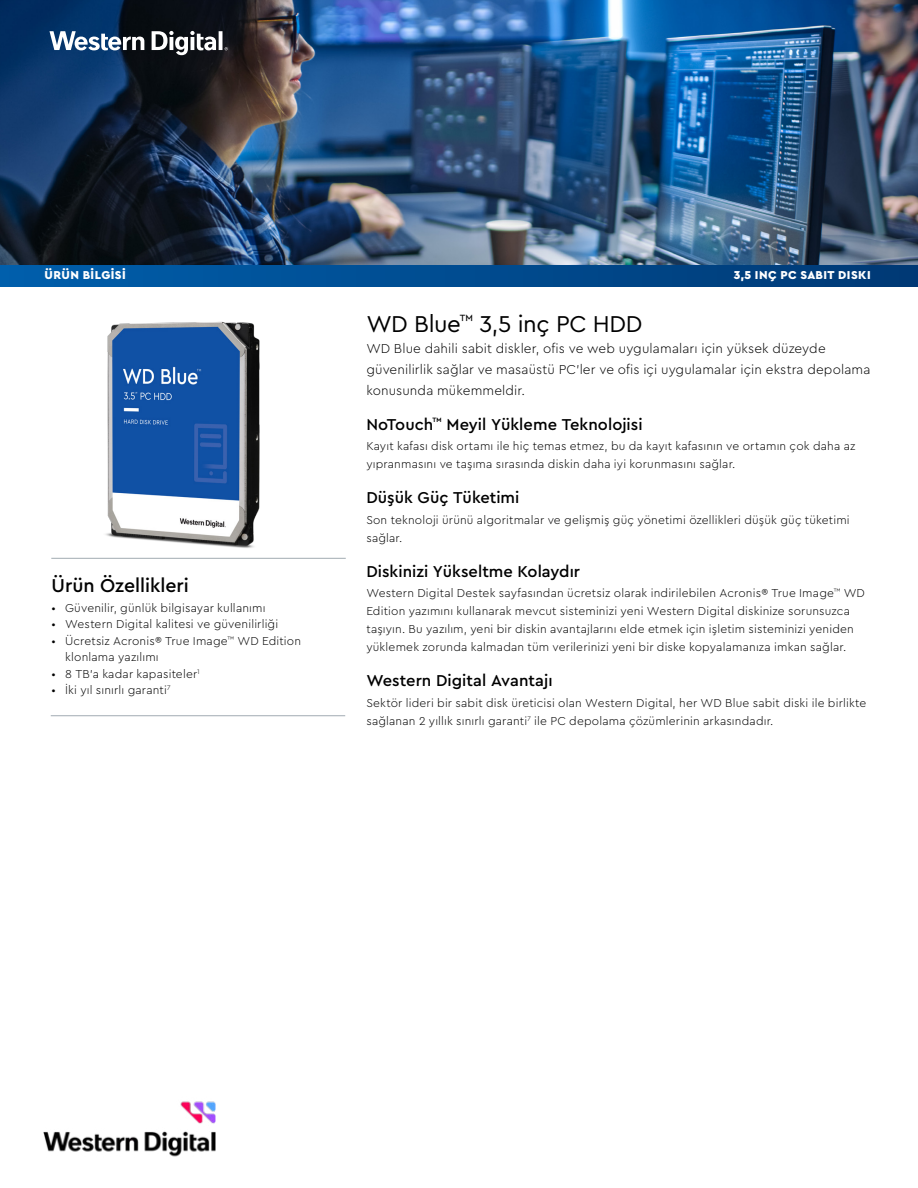
<style>
.page{position:relative;width:918px;height:1188px;background:#fff}
.page>*{position:absolute;margin:0;border:0;box-sizing:border-box;transform-origin:0 0}
.t1{font:24px "Cera PRO";letter-spacing:-.015em;color:#000}
.t2{font:500 19.5px "Cera PRO";letter-spacing:-.005em;color:#000}
.t3{font:500 16.5px "Cera PRO";color:#000}
.t4{font:300 13.5px/21px "Cera PRO";letter-spacing:.01em;color:#000}
.t5{font:300 12px/18px "Cera PRO";letter-spacing:.015em;color:#000}
.t6{font:900 12px "Cera PRO";letter-spacing:.035em;color:#fff}
</style>
<div class="page">
<hr style="left:51px;top:558px;width:295px;height:1px;background:#a1abb2">
<hr style="left:51px;top:715px;width:294px;height:1px;background:#a1abb2">
<img style="left:105px;top:321px;width:155px;height:227px">
<div style="left:0;top:263px;width:918px;height:23px;background:linear-gradient(to right,#005fac,#003975)"></div>
<img style="left:0;top:0;width:918px;height:264px">
<svg style="left:49px;top:31px;width:95px;height:19px"></svg>
<svg style="left:152px;top:31px;width:76px;height:24px"></svg>
<img style="left:43px;top:1101px;width:173px;height:56px">
<p class="t6" style="left:44px;top:267px;width:83px">ÜRÜN BİLGİSİ</p>
<p class="t6" style="left:734px;top:267px;width:138px">3,5 INÇ PC SABIT DISKI</p>
<h2 class="t2" style="left:52px;top:573px;width:139px">Ürün Özellikleri</h2>
<p class="t5" style="left:52px;top:598px;width:215px">• Güvenilir, günlük bilgisayar kullanımı</p>
<p class="t5" style="left:52px;top:615px;width:228px">• Western Digital kalitesi ve güvenilirliği</p>
<p class="t5" style="left:65px;top:632px;width:238px;line-height:16.5px;text-indent:-13px">• Ücretsiz Acronis® True Image<sup>™</sup> WD Edition klonlama yazılımı</p>
<p class="t5" style="left:52px;top:664px;width:150px">• 8 TB’a kadar kapasiteler<sup>1</sup></p>
<p class="t5" style="left:52px;top:681px;width:120px">• İki yıl sınırlı garanti<sup>7</sup></p>
<h1 class="t1" style="left:366px;top:308px;width:278px">WD Blue<sup>™</sup> 3,5 inç PC HDD</h1>
<p class="t4" style="left:366px;top:337px;width:506px">WD Blue dahili sabit diskler, ofis ve web uygulamaları için yüksek düzeyde güvenilirlik sağlar ve masaüstü PC’ler ve ofis içi uygulamalar için ekstra depolama konusunda mükemmeldir.</p>
<h3 class="t3" style="left:366px;top:413px;width:278px">NoTouch<sup>™</sup> Meyil Yükleme Teknolojisi</h3>
<p class="t5" style="left:366px;top:437px;width:491px">Kayıt kafası disk ortamı ile hiç temas etmez, bu da kayıt kafasının ve ortamın çok daha az yıpranmasını ve taşıma sırasında diskin daha iyi korunmasını sağlar.</p>
<h3 class="t3" style="left:366px;top:487px;width:155px">Düşük Güç Tüketimi</h3>
<p class="t5" style="left:366px;top:510px;width:485px">Son teknoloji ürünü algoritmalar ve gelişmiş güç yönetimi özellikleri düşük güç tüketimi sağlar.</p>
<h3 class="t3" style="left:366px;top:560px;width:215px">Diskinizi Yükseltme Kolaydır</h3>
<p class="t5" style="left:366px;top:584px;width:500px">Western Digital Destek sayfasından ücretsiz olarak indirilebilen Acronis® True Image<sup>™</sup> WD Edition yazımını kullanarak mevcut sisteminizi yeni Western Digital diskinize sorunsuzca taşıyın. Bu yazılım, yeni bir diskin avantajlarını elde etmek için işletim sisteminizi yeniden yüklemek zorunda kalmadan tüm verilerinizi yeni bir diske kopyalamanıza imkan sağlar.</p>
<h3 class="t3" style="left:366px;top:670px;width:188px">Western Digital Avantajı</h3>
<p class="t5" style="left:366px;top:693px;width:502px">Sektör lideri bir sabit disk üreticisi olan Western Digital, her WD Blue sabit diski ile birlikte sağlanan 2 yıllık sınırlı garanti<sup>7</sup> ile PC depolama çözümlerinin arkasındadır.</p>
</div>
